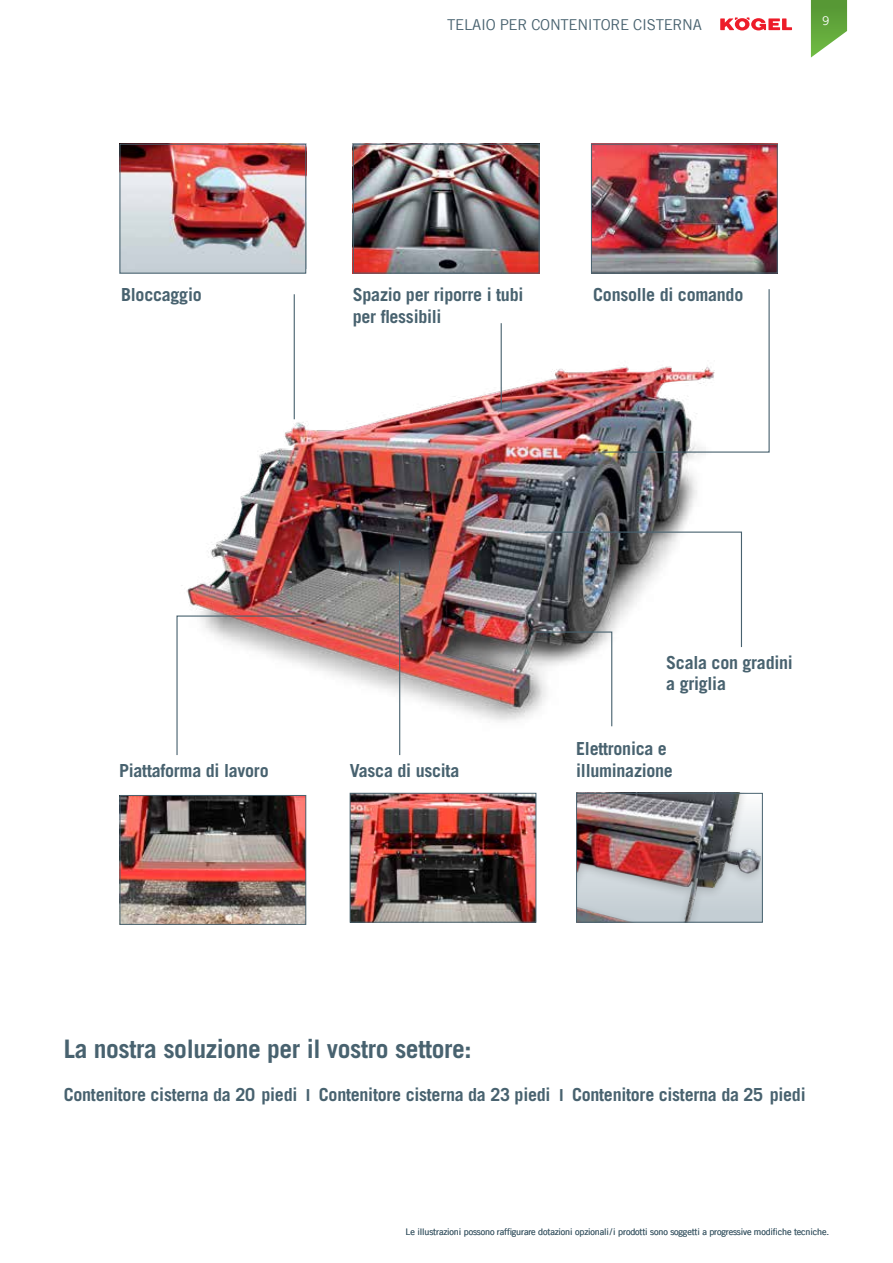
<style>
.page{position:relative;width:893px;height:1263px;background:#fff}
.page>*{position:absolute;margin:0;border:0;box-sizing:border-box;transform-origin:0 0}
.t1{font:700 25.5px "Trade Gothic LT Com";letter-spacing:-.015em;color:#48626f}
.t2{font:700 18px/21.6px "Trade Gothic LT Com";letter-spacing:-.015em;color:#48626f}
.t3{font:15px "Trade Gothic LT Com";letter-spacing:-.02em;color:#48626f}
.t4{font:12px "Trade Gothic LT Com";color:#fff}
.t5{font:9px "Trade Gothic LT Com";letter-spacing:-.015em;color:#48626f}
.s1{font-size:16.5px}
</style>
<div class="page">
<img style="left:181px;top:345px;width:521px;height:403px">
<hr style="left:399px;top:561px;width:1px;height:194px;background:#48626f">
<svg style="left:176px;top:615px;width:127px;height:140px"></svg>
<img style="left:601px;top:289px;width:169px;height:164px">
<svg style="left:524px;top:531px;width:218px;height:196px"></svg>
<hr style="left:294px;top:294px;width:1px;height:125px;background:#48626f">
<hr style="left:501px;top:323px;width:1px;height:86px;background:#48626f">
<svg style="left:811px;top:0;width:36px;height:58px"></svg>
<svg style="left:720px;top:17px;width:72px;height:13px"></svg>
<img style="left:355px;top:146px;width:182px;height:125px">
<div style="left:353px;top:144px;width:186px;height:129px;border:1px solid #48626f"></div>
<img style="left:593px;top:146px;width:183px;height:125px">
<div style="left:591px;top:144px;width:187px;height:129px;border:1px solid #48626f"></div>
<img style="left:578px;top:795px;width:183px;height:125px">
<div style="left:576px;top:793px;width:187px;height:129px;border:1px solid #48626f"></div>
<img style="left:352px;top:795px;width:182px;height:125px">
<div style="left:350px;top:793px;width:186px;height:129px;border:1px solid #48626f"></div>
<img style="left:122px;top:797px;width:182px;height:126px">
<div style="left:120px;top:795px;width:186px;height:130px;border:1px solid #48626f"></div>
<div style="left:120px;top:144px;width:186px;height:129px;background:#c8d0d7"></div>
<img style="left:122px;top:146px;width:182px;height:109px">
<div style="left:120px;top:144px;width:186px;height:129px;border:1px solid #48626f"></div>
<p class="t2" style="left:121px;top:284px;width:82px">Bloccaggio</p>
<p class="t3" style="left:447px;top:16px;width:256px">TELAIO PER CONTENITORE CISTERNA</p>
<p class="t4" style="left:822px;top:14px;width:9px">9</p>
<p class="t2" style="left:353px;top:284px;width:172px">Spazio per riporre i tubi per flessibili</p>
<p class="t2" style="left:593px;top:284px;width:152px">Consolle di comando</p>
<p class="t2" style="left:119px;top:759px;width:151px">Piattaforma di lavoro</p>
<p class="t2" style="left:350px;top:759px;width:111px">Vasca di uscita</p>
<h1 class="t1" style="left:64px;top:1033px;width:409px">La nostra soluzione per il vostro settore:</h1>
<p class="t2" style="left:666px;top:651px;width:128px">Scala con gradini a griglia</p>
<p class="t2" style="left:576px;top:737px;width:98px">Elettronica e illuminazione</p>
<p class="t2" style="left:64px;top:1083px;width:743px">Contenitore cisterna da 20 piedi <span class="s1">I</span> Contenitore cisterna da 23 piedi <span class="s1">I</span> Contenitore cisterna da 25 piedi</p>
<p class="t5" style="left:406px;top:1227px;width:425px">Le illustrazioni possono raffigurare dotazioni opzionali/i prodotti sono soggetti a progressive modifiche tecniche.</p>
</div>
